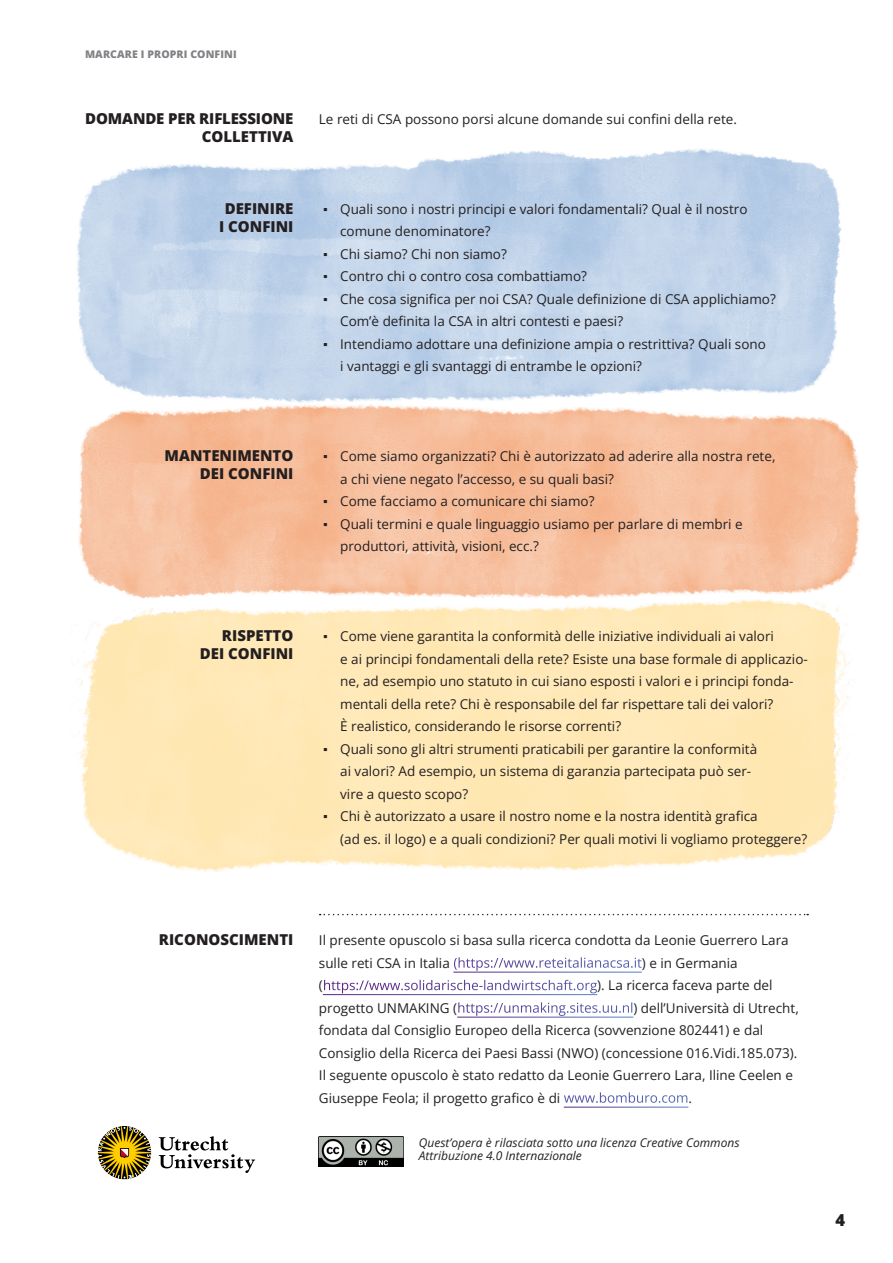
<style>
.page{position:relative;width:893px;height:1263px;background:#fff}
.page>*{position:absolute;margin:0;border:0;box-sizing:border-box;transform-origin:0 0}
.t1{font:16.5px "Open Sans";color:#231f20}
.t2{font:15px/18px "Open Sans";color:#231f20;text-align:right}
.Credits{font:13.5px/22.5px "Open Sans";color:#231f20}
.Body{font:13.5px "Open Sans";color:#231f20}
.t3{font:13.5px "Arial";color:#231f20}
.Body-2{font:italic 12px/13.5px "Open Sans";color:#231f20}
.t4{font:10.5px "Open Sans";letter-spacing:.01em;color:#808285}
.s1{color:#fff}
</style>
<div class="page">
<img style="left:71px;top:149px;width:789px;height:1031px">
<img style="left:319px;top:1137px;width:85px;height:30px">
<svg style="left:98px;top:1126px;width:53px;height:53px"></svg>
<svg style="left:159px;top:1136px;width:96px;height:37px"></svg>
<svg style="left:320px;top:914px;width:488px;height:1px"></svg>
<hr style="left:453px;top:972px;width:189px;height:1px;background:#fff">
<hr style="left:323px;top:994px;width:274px;height:1px;background:#fff">
<hr style="left:457px;top:1017px;width:176px;height:1px;background:#fff">
<hr style="left:564px;top:1107px;width:124px;height:1px;background:#fff">
<p class="t4" style="left:85px;top:47px;width:153px">MARCARE I PROPRI CONFINI</p>
<h3 class="t2" style="left:85px;top:109px;width:210px">DOMANDE PER RIFLESSIONE<br>COLLETTIVA</h3>
<h3 class="t2" style="left:219px;top:199px;width:76px;text-align:center">DEFINIRE<br>I CONFINI</h3>
<p class="Body" style="left:319px;top:110px;width:420px">Le reti di CSA possono porsi alcune domande sui confini della rete.</p>
<p class="t3" style="left:323px;top:200px;width:6px">▪</p>
<p class="t3" style="left:323px;top:245px;width:6px">▪</p>
<p class="t3" style="left:323px;top:268px;width:6px">▪</p>
<p class="t3" style="left:323px;top:290px;width:6px">▪</p>
<p class="t3" style="left:323px;top:335px;width:6px">▪</p>
<p class="Credits" style="left:340px;top:197px;width:409px">Quali sono i nostri principi e valori fondamentali? Qual ilè nostro</p>
<p class="Credits" style="left:340px;top:220px;width:152px">comune denominatore?</p>
<p class="Credits" style="left:340px;top:242px;width:168px">Chi siamo? Chi non siamo?</p>
<p class="Credits" style="left:340px;top:265px;width:248px">Contro chi o contro cosa combattiamo?</p>
<p class="Credits" style="left:340px;top:287px;width:437px">Che cosa significa per noi CSA? Quale definizione di CSA applichiamo?</p>
<p class="Credits" style="left:340px;top:310px;width:285px">Com è’ definita la CSA in altri contesti e paesi?</p>
<p class="Credits" style="left:340px;top:332px;width:427px">Intendiamo adottare una definizione ampia o restrittiva? Quali sono</p>
<p class="Credits" style="left:340px;top:355px;width:303px">i vantaggi e gli svantaggi di entrambe le opzioni?</p>
<h3 class="t2" style="left:165px;top:446px;width:130px">MANTENIMENTO<br>DEI CONFINI</h3>
<p class="t3" style="left:323px;top:448px;width:6px">▪</p>
<p class="t3" style="left:323px;top:493px;width:6px">▪</p>
<p class="t3" style="left:323px;top:515px;width:6px">▪</p>
<p class="Credits" style="left:340px;top:445px;width:437px">Come siamo organizzati? Chi è autorizzato ad aderire alla nostra rete,</p>
<p class="Credits" style="left:340px;top:467px;width:275px">a chi viene negato ’l accesso e, su quali basi?</p>
<p class="Credits" style="left:340px;top:490px;width:256px">Come facciamo a comunicare chi siamo?</p>
<p class="Credits" style="left:340px;top:512px;width:404px">Quali termini e quale linguaggio usiamo per parlare di membri e</p>
<p class="Credits" style="left:340px;top:535px;width:200px">produttori, attività, visioni, ecc ?.</p>
<h3 class="t2" style="left:200px;top:626px;width:95px">RISPETTO<br>DEI CONFINI</h3>
<p class="t3" style="left:323px;top:628px;width:6px">▪</p>
<p class="t3" style="left:323px;top:740px;width:6px">▪</p>
<p class="t3" style="left:323px;top:808px;width:6px">▪</p>
<p class="Credits" style="left:340px;top:625px;width:435px">Come viene garantita la conformità delle iniziative individuali ai valori</p>
<p class="Credits" style="left:340px;top:647px;width:469px">e ai principi fondamentali della rete? Esiste una base formale di applicazio-</p>
<p class="Credits" style="left:340px;top:670px;width:455px">ne, ad esempio uno statuto in cui siano esposti i valori ie principi fonda-</p>
<p class="Credits" style="left:340px;top:692px;width:435px">mentali della rete? Chi è responsabile del far rispettare tali dei valori?</p>
<p class="Credits" style="left:340px;top:715px;width:282px">È realistico, considerando le risorse correnti?</p>
<p class="Credits" style="left:340px;top:737px;width:418px">Quali sono gli altri strumenti praticabili per garantire la conformità</p>
<p class="Credits" style="left:340px;top:760px;width:413px">ai valori? Ad esempio, un sistema di garanzia partecipata può ser-</p>
<p class="Credits" style="left:340px;top:805px;width:419px">Chi è autorizzato a usare il nostro nome lae nostra identità grafica</p>
<p class="Credits" style="left:340px;top:782px;width:130px">vire a questo scopo?</p>
<p class="Credits" style="left:340px;top:827px;width:469px">(ad es il. logo ae) quali condizioni? Per quali motivi li vogliamo proteggere?</p>
<h3 class="t2" style="left:159px;top:930px;width:136px">RICONOSCIMENTI</h3>
<p class="Credits" style="left:319px;top:929px;width:481px">Il presente opuscolo si basa sulla ricerca condotta da Leonie Guerrero Lara sulle reti CSA in Italia <span class="s1">(https://www.reteitalianacsa i t.</span> i ne) Germania (<span class="s1">https://www.solidarische-landwirtschaft.org</span> .) La ricerca faceva parte del progetto UNMAKING (<span class="s1">https://unmaking.sites.uu.nl</span>) dell’Università di Utrecht, fondata dal Consiglio Europeo della Ricerca (sovvenzione 802441 e) dal Consiglio della Ricerca dei Paesi Bassi (NWO) (concessione 016.Vidi.185.073 .( Il seguente opuscolo è stato redatto da Leonie Guerrero Lara, Iline Ceelen e Giuseppe Feola; il progetto grafico è di <span class="s1">www.bomburo.com</span>.</p>
<p class="Body-2" style="left:419px;top:1135px;width:322px">Quest’opera è rilasciata sotto una licenza Creative Commons<br>Attribuzione 4.0 Internazionale</p>
<p class="t1" style="left:836px;top:1209px;width:11px">4</p>
</div>
